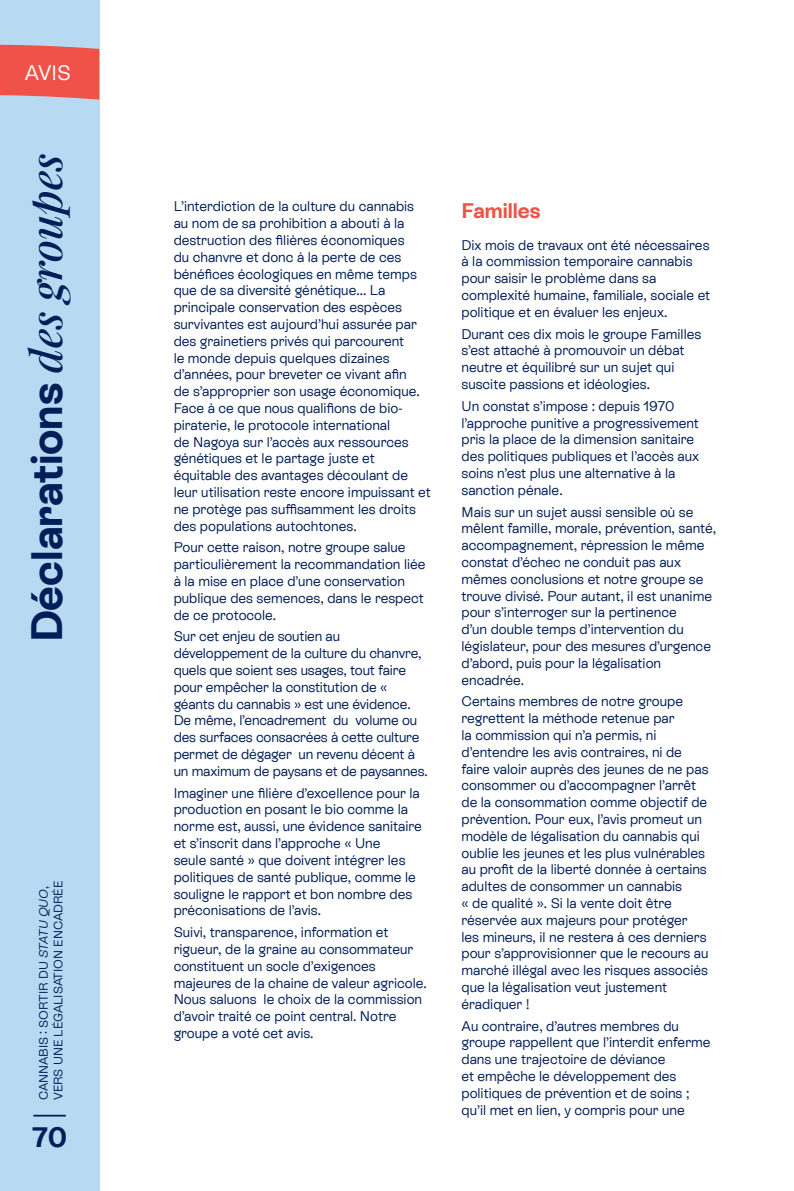
<style>
.page{position:relative;width:794px;height:1191px;background:#fff}
.page>*{position:absolute;margin:0;border:0;box-sizing:border-box;transform-origin:0 0}
.t1{font:700 43.75px "ES Rebond Grotesque";color:#001e57}
.t2{font:700 28px "ES Rebond Grotesque";color:#001e57}
.Sous-titre{font:700 21px "ES Rebond Grotesque";color:#f05249}
.t3{font:21px "ES Rebond Grotesque";color:#fff}
.Texte_courant{font:14px/16.8px "ES Rebond Grotesque";color:#001e57}
.t4{font:12.25px/14.7px "ES Rebond Grotesque";color:#001e57}
.s1{font-family:"Playfair Display";font-weight:400;font-style:italic}
.s2{font-style:italic}
</style>
<div class="page">
<div style="left:0;top:0;width:99px;height:1191px;background:#b7daf2"></div>
<svg style="left:0;top:35px;width:100px;height:79px"></svg>
<hr style="left:33px;top:1114px;width:33px;height:2px;background:#001e57">
<h3 class="t3" style="left:25px;top:59px;width:47px">AVIS</h3>
<h1 class="t1" style="left:17px;top:642px;width:491px;rotate:-90deg">Déclarations <span class="s1">des groupes</span></h1>
<p class="t4" style="left:36px;top:1100px;width:221px;rotate:-90deg">CANNABIS : SORTIR DU <span class="s2">STATU QUO</span>,<br>VERS UNE LÉGALISATION ENCADRÉE</p>
<h2 class="t2" style="left:32px;top:1118px;width:36px">70</h2>
<p class="Texte_courant" style="left:174px;top:198px;width:258px">L’interdiction de la culture du cannabis au nom de sa prohibition a abouti à la destruction des filières économiques<br>du chanvre et donc à la perte de ces bénéfices écologiques en même temps que de sa diversité génétique... La principale conservation des espèces survivantes est aujourd’hui assurée par des grainetiers privés qui parcourent<br>le monde depuis quelques dizaines d’années, pour breveter ce vivant afin<br>de s’approprier son usage économique.<br>Face à ce que nous qualifions de bio&shy;piraterie, le protocole international<br>de Nagoya sur l’accès aux ressources génétiques et le partage juste et équitable des avantages découlant de leur utilisation reste encore impuissant et ne protège pas suffisamment les droits des populations autochtones.</p>
<p class="Texte_courant" style="left:174px;top:539px;width:253px">Pour cette raison, notre groupe salue particulièrement la recommandation liée à la mise en place d’une conservation publique des semences, dans le respect de ce protocole.</p>
<p class="Texte_courant" style="left:174px;top:627px;width:255px">Sur cet enjeu de soutien au développement de la culture du chanvre, quels que soient ses usages, tout faire pour empêcher la constitution de « géants du cannabis » est une évidence.<br>De même, l’encadrement du volume ou des surfaces consacrées à cette culture permet de dégager un revenu décent à un maximum de paysans et de paysannes.</p>
<p class="Texte_courant" style="left:174px;top:784px;width:250px">Imaginer une filière d’excellence pour la production en posant le bio comme la norme est, aussi, une évidence sanitaire et s’inscrit dans l’approche « Une<br>seule santé » que doivent intégrer les politiques de santé publique, comme le souligne le rapport et bon nombre des préconisations de l’avis.</p>
<p class="Texte_courant" style="left:174px;top:923px;width:254px">Suivi, transparence, information et rigueur, de la graine au consommateur constituent un socle d’exigences majeures de la chaine de valeur agricole.<br>Nous saluons le choix de la commission d’avoir traité ce point central. Notre groupe a voté cet avis.</p>
<p class="Sous-titre" style="left:461px;top:196px;width:81px">Familles</p>
<p class="Texte_courant" style="left:461px;top:236px;width:250px">Dix mois de travaux ont été nécessaires à la commission temporaire cannabis pour saisir le problème dans sa complexité humaine, familiale, sociale et politique et en évaluer les enjeux.</p>
<p class="Texte_courant" style="left:461px;top:325px;width:241px">Durant ces dix mois le groupe Familles s’est attaché à promouvoir un débat neutre et équilibré sur un sujet qui suscite passions et idéologies.</p>
<p class="Texte_courant" style="left:461px;top:397px;width:239px">Un constat s’impose : depuis 1970 l’approche punitive a progressivement pris la place de la dimension sanitaire des politiques publiques et l’accès aux soins n’est plus une alternative à la sanction pénale.</p>
<p class="Texte_courant" style="left:461px;top:503px;width:256px">Mais sur un sujet aussi sensible où se mêlent famille, morale, prévention, santé, accompagnement, répression le même constat d’échec ne conduit pas aux mêmes conclusions et notre groupe se trouve divisé. Pour autant, il est unanime pour s’interroger sur la pertinence<br>d’un double temps d’intervention du législateur, pour des mesures d’urgence d’abord, puis pour la légalisation encadrée.</p>
<p class="Texte_courant" style="left:461px;top:692px;width:248px">Certains membres de notre groupe regrettent la méthode retenue par<br>la commission qui n’a permis, ni d’entendre les avis contraires, ni de faire valoir auprès des jeunes de ne pas consommer ou d’accompagner l’arrêt de la consommation comme objectif de prévention. Pour eux, l’avis promeut un modèle de légalisation du cannabis qui oublie les jeunes et les plus vulnérables au profit de la liberté donnée à certains adultes de consommer un cannabis<br>« de qualité ». Si la vente doit être réservée aux majeurs pour protéger les mineurs, il ne restera à ces derniers pour s’approvisionner que le recours au marché illégal avec les risques associés que la légalisation veut justement éradiquer !</p>
<p class="Texte_courant" style="left:461px;top:1016px;width:251px">Au contraire, d’autres membres du groupe rappellent que l’interdit enferme dans une trajectoire de déviance<br>et empêche le développement des politiques de prévention et de soins ; qu’il met en lien, y compris pour une</p>
</div>
